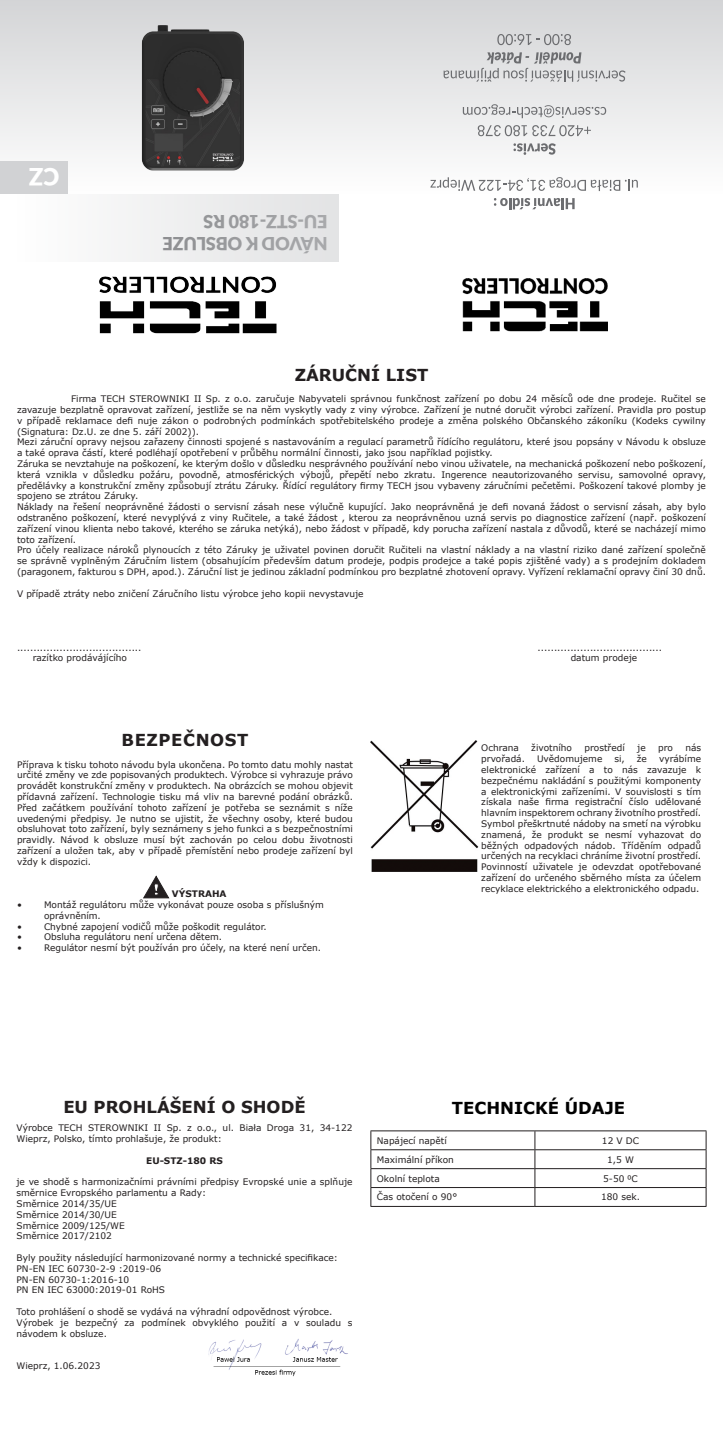
<style>
.page{position:relative;width:723px;height:1446px;background:#fff}
.page>*{position:absolute;margin:0;border:0;box-sizing:border-box;transform-origin:0 0}
.t1{font:900 23.7px "Lato";color:#fff}
.t2{font:900 18px "Lato";color:#6f7073}
.Nagłówek_1{font:700 16.5px "Verdana";color:#231f20}
.t3{font:700 16.5px "Verdana";color:#000}
.Nagłówek_1-2{font:700 16.5px "Verdana";letter-spacing:.035em;color:#231f20}
.t4{font:9px/10.8px "Verdana";color:#231f20;text-align:justify}
.t5{font:700 9px "Verdana";color:#231f20}
</style>
<div class="page">
<div style="left:0;top:0;width:723px;height:194px;background:linear-gradient(to bottom,#d3d4d6,#fefefe)"></div>
<img style="left:99px;top:276px;width:178px;height:58px">
<div style="left:17px;top:194px;width:321px;height:67px;background:linear-gradient(to right,#fdfefe,#e2e2e3)"></div>
<hr style="left:370px;top:1130px;width:165px;height:1px;background:#231f20">
<hr style="left:535px;top:1130px;width:171px;height:1px;background:#231f20">
<hr style="left:370px;top:1149px;width:165px;height:1px;background:#231f20">
<hr style="left:535px;top:1149px;width:171px;height:1px;background:#231f20">
<hr style="left:370px;top:1168px;width:165px;height:1px;background:#231f20">
<hr style="left:535px;top:1168px;width:171px;height:1px;background:#231f20">
<hr style="left:370px;top:1187px;width:165px;height:1px;background:#231f20">
<svg style="left:370px;top:1131px;width:1px;height:75px"></svg>
<hr style="left:535px;top:1187px;width:171px;height:1px;background:#231f20">
<svg style="left:534px;top:1131px;width:1px;height:75px"></svg>
<svg style="left:706px;top:1131px;width:1px;height:75px"></svg>
<hr style="left:370px;top:1206px;width:165px;height:1px;background:#231f20">
<hr style="left:535px;top:1206px;width:171px;height:1px;background:#231f20">
<svg style="left:144px;top:876px;width:25px;height:22px"></svg>
<img style="left:370px;top:740px;width:109px;height:131px">
<img style="left:135px;top:17px;width:116px;height:162px">
<div style="left:0;top:161px;width:67px;height:32px;background:#d1d2d4"></div>
<svg style="left:494px;top:198px;width:81px;height:11px"></svg>
<svg style="left:513px;top:143px;width:43px;height:12px"></svg>
<svg style="left:430px;top:177px;width:208px;height:14px"></svg>
<svg style="left:478px;top:125px;width:113px;height:11px"></svg>
<svg style="left:463px;top:104px;width:143px;height:14px;background:#d0d1d2"></svg>
<svg style="left:497px;top:34px;width:74px;height:11px"></svg>
<svg style="left:444px;top:52px;width:181px;height:30px;background:#cbcccd"></svg>
<img style="left:462px;top:278px;width:146px;height:54px">
<img style="left:208px;top:1339px;width:140px;height:38px">
<p class="t1" style="left:59px;top:190px;width:32px;rotate:-180deg">CZ</p>
<p class="t2" style="left:327px;top:232px;width:126px;rotate:-180deg">EU-STZ-180 RS</p>
<p class="t2" style="left:327px;top:254px;width:166px;rotate:-180deg">NÁVOD K OBSLUZE</p>
<p class="Nagłówek_1" style="left:295px;top:363px;width:135px">ZÁRUČNÍ LIST</p>
<p class="t4" style="left:17px;top:393px;width:690px;text-indent:54px">Firma TECH STEROWNIKI II Sp. z o.o. zaručuje Nabyvateli správnou funkčnost zařízení po dobu 24 měsíců ode dne prodeje. Ručitel se zavazuje bezplatně opravovat zařízení, jestliže se na něm vyskytly vady z viny výrobce. Zařízení je nutné doručit výrobci zařízení. Pravidla pro postup v případě reklamace defi nuje zákon o podrobných podmínkách spotřebitelského prodeje a změna polského Občanského zákoníku (Kodeks cywilny (Signatura: Dz.U. ze dne 5. září 2002)).</p>
<p class="t4" style="left:17px;top:437px;width:690px">Mezi záruční opravy nejsou zařazeny činnosti spojené s nastavováním a regulací parametrů řídícího regulátoru, které jsou popsány v Návodu k obsluze a také oprava částí, které podléhají opotřebení v průběhu normální činnosti, jako jsou například pojistky.</p>
<p class="t4" style="left:17px;top:458px;width:690px">Záruka se nevztahuje na poškození, ke kterým došlo v důsledku nesprávného používání nebo vinou uživatele, na mechanická poškození nebo poškození, která vznikla v důsledku požáru, povodně, atmosférických výbojů, přepětí nebo zkratu. Ingerence neautorizovaného servisu, samovolné opravy, předělávky a konstrukční změny způsobují ztrátu Záruky. Řídící regulátory firmy TECH jsou vybaveny záručními pečetěmi. Poškození takové plomby je spojeno se ztrátou Záruky.</p>
<p class="t4" style="left:17px;top:501px;width:690px">Náklady na řešení neoprávněné žádosti o servisní zásah nese výlučně kupující. Jako neoprávněná je defi novaná žádost o servisní zásah, aby bylo odstraněno poškození, které nevyplývá z viny Ručitele, a také žádost , kterou za neoprávněnou uzná servis po diagnostice zařízení (např. poškození zařízení vinou klienta nebo takové, kterého se záruka netýká), nebo žádost v případě, kdy porucha zařízení nastala z důvodů, které se nacházejí mimo toto zařízení.</p>
<p class="t4" style="left:17px;top:545px;width:690px">Pro účely realizace nároků plynoucích z této Záruky je uživatel povinen doručit Ručiteli na vlastní náklady a na vlastní riziko dané zařízení společně se správně vyplněným Záručním listem (obsahujícím především datum prodeje, podpis prodejce a také popis zjištěné vady) a s prodejním dokladem (paragonem, fakturou s DPH, apod.). Záruční list je jedinou základní podmínkou pro bezplatné zhotovení opravy. Vyřízení reklamační opravy činí 30 dnů.</p>
<p class="t4" style="left:17px;top:588px;width:348px">V případě ztráty nebo zničení Záručního listu výrobce jeho kopii nevystavuje</p>
<p class="t4" style="left:17px;top:642px;width:126px">......................................</p>
<p class="t4" style="left:537px;top:642px;width:126px">......................................</p>
<p class="t4" style="left:33px;top:653px;width:96px">razítko prodávájícího</p>
<p class="t4" style="left:571px;top:653px;width:68px">datum prodeje</p>
<p class="Nagłówek_1-2" style="left:122px;top:728px;width:128px">BEZPEČNOST</p>
<p class="t4" style="left:17px;top:759px;width:337px">Příprava k tisku tohoto návodu byla ukončena. Po tomto datu mohly nastat určité změny ve zde popisovaných produktech. Výrobce si vyhrazuje právo provádět konstrukční změny v produktech. Na obrázcích se mohou objevit přídavná zařízení. Technologie tisku má vliv na barevné podání obrázků.<br>Před začátkem používání tohoto zařízení je potřeba se seznámit s níže uvedenými předpisy. Je nutno se ujistit, že všechny osoby, které budou obsluhovat toto zařízení, byly seznámeny s jeho funkci a s bezpečnostními pravidly. Návod k obsluze musí být zachován po celou dobu životnosti zařízení a uložen tak, aby v případě přemístění nebo prodeje zařízení byl vždy k dispozici.</p>
<p class="t5" style="left:172px;top:887px;width:56px">VÝSTRAHA</p>
<p class="t4" style="left:17px;top:899px;width:6px">•</p>
<p class="t4" style="left:44px;top:899px;width:281px">Montáž regulátoru může vykonávat pouze osoba s příslušným oprávněním.</p>
<p class="t4" style="left:17px;top:921px;width:6px">•</p>
<p class="t4" style="left:44px;top:921px;width:224px">Chybné zapojení vodičů může poškodit regulátor.</p>
<p class="t4" style="left:17px;top:931px;width:6px">•</p>
<p class="t4" style="left:44px;top:931px;width:180px">Obsluha regulátoru není určena dětem.</p>
<p class="t4" style="left:17px;top:942px;width:6px">•</p>
<p class="t4" style="left:44px;top:942px;width:278px">Regulátor nesmí být používán pro účely, na které není určen.</p>
<p class="t4" style="left:481px;top:742px;width:39px">Ochrana</p>
<p class="t4" style="left:531px;top:742px;width:42px">životního</p>
<p class="t4" style="left:584px;top:742px;width:42px">prostředí</p>
<p class="t4" style="left:637px;top:742px;width:10px">je</p>
<p class="t4" style="left:658px;top:742px;width:16px">pro</p>
<p class="t4" style="left:685px;top:742px;width:17px">nás</p>
<p class="t4" style="left:481px;top:753px;width:45px">prvořadá.</p>
<p class="t4" style="left:537px;top:753px;width:67px">Uvědomujeme</p>
<p class="t4" style="left:614px;top:753px;width:12px">si,</p>
<p class="t4" style="left:637px;top:753px;width:12px">že</p>
<p class="t4" style="left:481px;top:753px;width:221px;text-indent:178px">vyrábíme elektronické zařízení a to nás zavazuje k bezpečnému nakládání s použitými komponenty a elektronickými zařízeními. V souvislosti s tím získala naše firma registrační číslo udělované hlavním inspektorem ochrany životního prostředí.<br>Symbol přeškrtnuté nádoby na smetí na výrobku znamená, že produkt se nesmí vyhazovat do běžných odpadových nádob. Tříděním odpadů určených na recyklaci chráníme životní prostředí.<br>Povinností uživatele je odevzdat opotřebované zařízení do určeného sběrného místa za účelem recyklace elektrického a elektronického odpadu.</p>
<p class="Nagłówek_1" style="left:63px;top:1095px;width:244px">EU PROHLÁŠENÍ O SHODĚ</p>
<p class="t4" style="left:17px;top:1122px;width:337px">Výrobce TECH STEROWNIKI II Sp. z o.o., ul. Biała Droga 31, 34-122<br>Wieprz, Polsko, tímto prohlašuje, že produkt:</p>
<p class="t5" style="left:146px;top:1154px;width:78px">EU-STZ-180 RS</p>
<p class="t4" style="left:17px;top:1176px;width:337px">je ve shodě s harmonizačními právními předpisy Evropské unie a splňuje směrnice Evropského parlamentu a Rady:</p>
<p class="t4" style="left:17px;top:1198px;width:102px">Směrnice 2014/35/UE</p>
<p class="t4" style="left:17px;top:1209px;width:102px">Směrnice 2014/30/UE</p>
<p class="t4" style="left:17px;top:1220px;width:110px">Směrnice 2009/125/WE</p>
<p class="t4" style="left:17px;top:1230px;width:97px">Směrnice 2017/2102</p>
<p class="t4" style="left:17px;top:1252px;width:323px">Byly použity následující harmonizované normy a technické specifikace:</p>
<p class="t4" style="left:17px;top:1263px;width:146px">PN-EN IEC 60730-2-9 :2019-06</p>
<p class="t4" style="left:17px;top:1274px;width:114px">PN-EN 60730-1:2016-10</p>
<p class="t4" style="left:17px;top:1284px;width:150px">PN EN IEC 63000:2019-01 RoHS</p>
<p class="t4" style="left:17px;top:1306px;width:317px">Toto prohlášení o shodě se vydává na výhradní odpovědnost výrobce.</p>
<p class="t4" style="left:17px;top:1317px;width:337px">Výrobek je bezpečný za podmínek obvyklého použití a v souladu s návodem k obsluze.</p>
<p class="t4" style="left:17px;top:1360px;width:85px">Wieprz, 1.06.2023</p>
<p class="t3" style="left:452px;top:1096px;width:175px">TECHNICKÉ ÚDAJE</p>
<p class="t4" style="left:377px;top:1135px;width:72px">Napájecí napětí</p>
<p class="t4" style="left:602px;top:1135px;width:39px">12 V DC</p>
<p class="t4" style="left:377px;top:1154px;width:79px">Maximální příkon</p>
<p class="t4" style="left:607px;top:1154px;width:28px">1,5 W</p>
<p class="t4" style="left:377px;top:1173px;width:64px">Okolní teplota</p>
<p class="t4" style="left:603px;top:1173px;width:36px">5-50 0C</p>
<p class="t4" style="left:377px;top:1191px;width:82px">Čas otočení o 90°</p>
<p class="t4" style="left:601px;top:1191px;width:40px">180 sek.</p>
</div>
